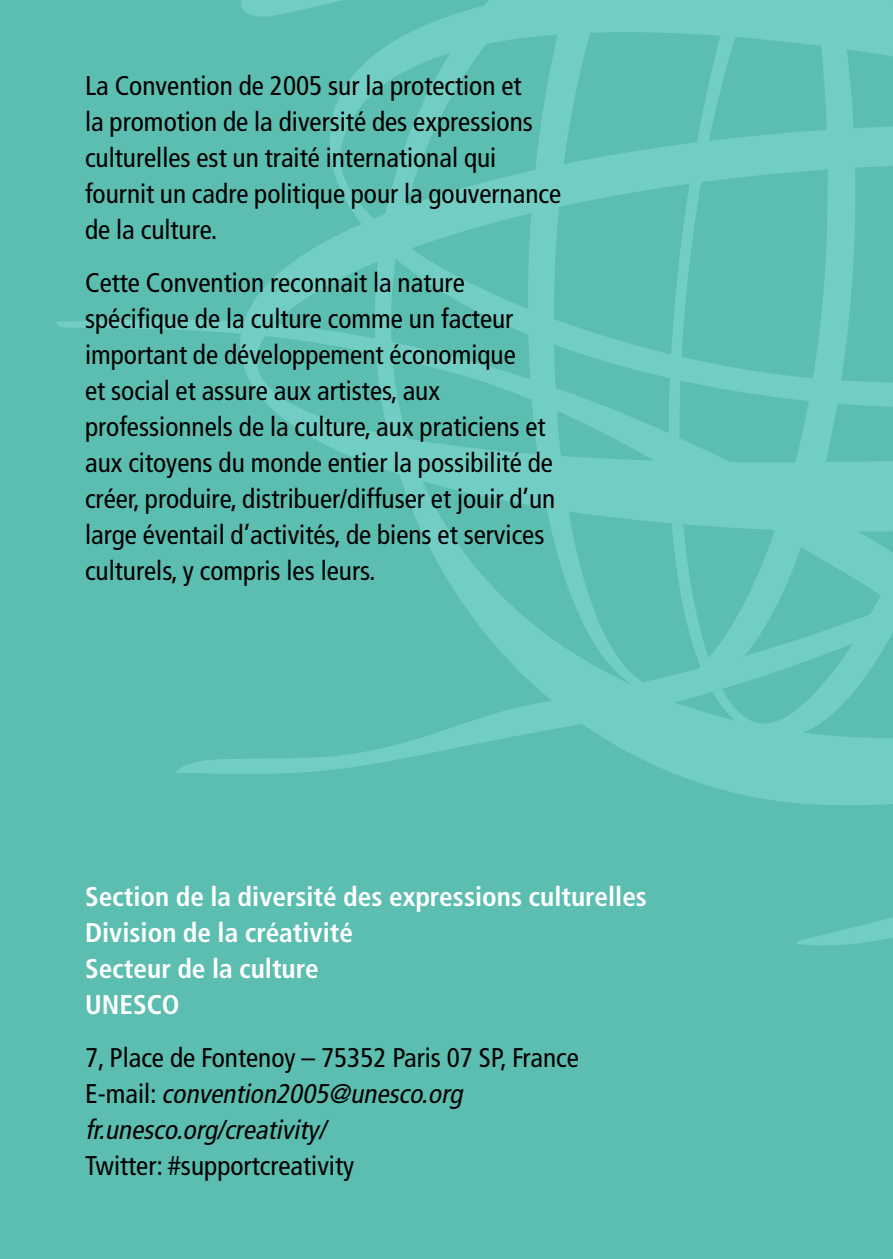
<style>
.page{position:relative;width:893px;height:1259px;background:#5cbdb1}
.page>*{position:absolute;margin:0;border:0;box-sizing:border-box;transform-origin:0 0}
.t1{font:condensed 27px/36px "Frutiger LT Com";color:#000}
.t2{font:italic condensed 27px/36px "Frutiger LT Com";color:#000}
.t3{font:700 condensed 27px/36px "Frutiger LT Com";color:#fff}
.s1{font-style:normal}
</style>
<div class="page">
<svg style="left:319px;top:0;width:202px;height:376px"></svg>
<svg style="left:749px;top:0;width:144px;height:945px"></svg>
<svg style="left:521px;top:0;width:128px;height:376px"></svg>
<svg style="left:240px;top:235px;width:254px;height:141px"></svg>
<svg style="left:176px;top:376px;width:717px;height:403px"></svg>
<svg style="left:403px;top:0;width:153px;height:168px"></svg>
<svg style="left:649px;top:0;width:220px;height:738px"></svg>
<p class="t1" style="left:85px;top:68px;width:478px">La Convention de 2005 sur la protection et<br>la promotion de la diversité des expressions culturelles est un traité international qui fournit un cadre politique pour la gouvernance de la culture.</p>
<p class="t1" style="left:85px;top:265px;width:472px">Cette Convention reconnait la nature spécifique de la culture comme un facteur important de développement économique<br>et social et assure aux artistes, aux professionnels de la culture, aux praticiens et aux citoyens du monde entier la possibilité de créer, produire, distribuer/diffuser et jouir d’un large éventail d’activités, de biens et services culturels, y compris les leurs.</p>
<p class="t3" style="left:85px;top:878px;width:563px">Section de la diversité des expressions culturelles<br>Division de la créativité<br>Secteur de la culture<br>UNESCO</p>
<p class="t2" style="left:85px;top:1039px;width:495px"><span class="s1">7, Place de Fontenoy – 75352 Paris 07 SP, France<br>E - m a i l :</span> convention2005@unesco.org fr.unesco.org/creativity/</p>
<p class="t1" style="left:85px;top:1147px;width:271px">Twitter: #supportcreativity</p>
</div>
